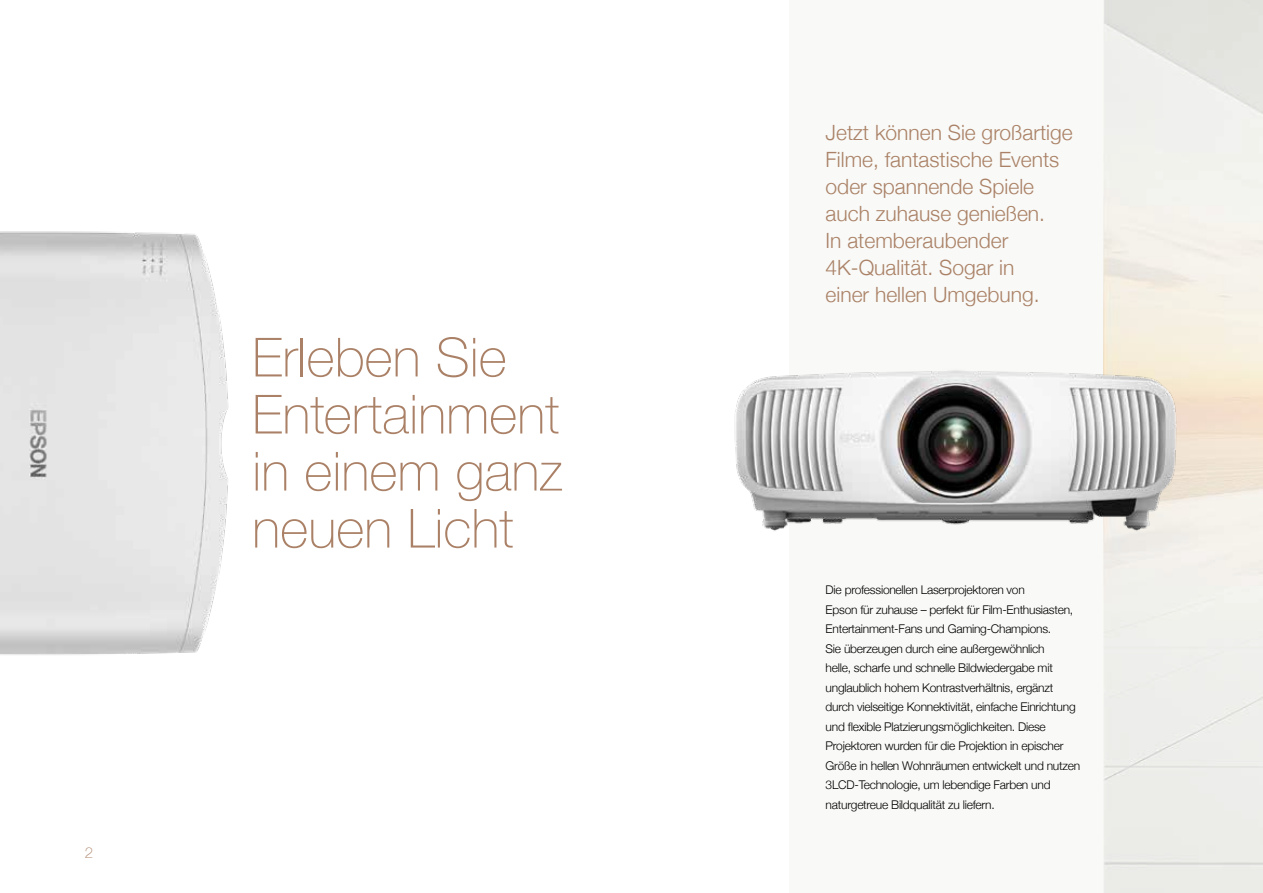
<style>
.page{position:relative;width:1263px;height:893px;background:#fff}
.page>*{position:absolute;margin:0;border:0;box-sizing:border-box;transform-origin:0 0}
.t1{font:100 54px/57px "Helvetica Neue";color:#aa8166}
.t2{font:300 21px/27px "Helvetica Neue";color:#aa8166}
.t3{font:100 15px "Helvetica Neue";color:#aa8166}
.t4{font:300 12px/19.5px "Helvetica Neue";letter-spacing:-.02em;color:#000}
</style>
<div class="page">
<svg style="left:1103px;top:0;width:160px;height:893px;background:#efede7"></svg>
<img style="left:734px;top:346px;width:443px;height:195px">
<img style="left:0;top:231px;width:229px;height:424px">
<p class="t3" style="left:85px;top:841px;width:10px">2</p>
<h1 class="t1" style="left:252px;top:326px;width:312px">Erleben Sie<br>Entertainment in einem ganz neuen Licht</h1>
<h2 class="t2" style="left:826px;top:117px;width:249px">Jetzt können Sie großartige<br>Filme, fantastische Events oder spannende Spiele auch zuhause genießen.<br>In atemberaubender<br>4K-Qualität. Sogar in<br>einer hellen Umgebung.</h2>
<p class="t4" style="left:826px;top:579px;width:256px">Die professionellen Laserprojektoren von<br>Epson für zuhause – perfekt für Film-Enthusiasten, Entertainment-Fans und Gaming-Champions.<br>Sie überzeugen durch eine außergewöhnlich<br>helle, scharfe und schnelle Bildwiedergabe mit unglaublich hohem Kontrastverhältnis, ergänzt durch vielseitige Konnektivität, einfache Einrichtung und flexible Platzierungsmöglichkeiten. Diese Projektoren wurden für die Projektion in epischer Größe in hellen Wohnräumen entwickelt und nutzen 3LCD-Technologie, um lebendige Farben und naturgetreue Bildqualität zu liefern.</p>
</div>
